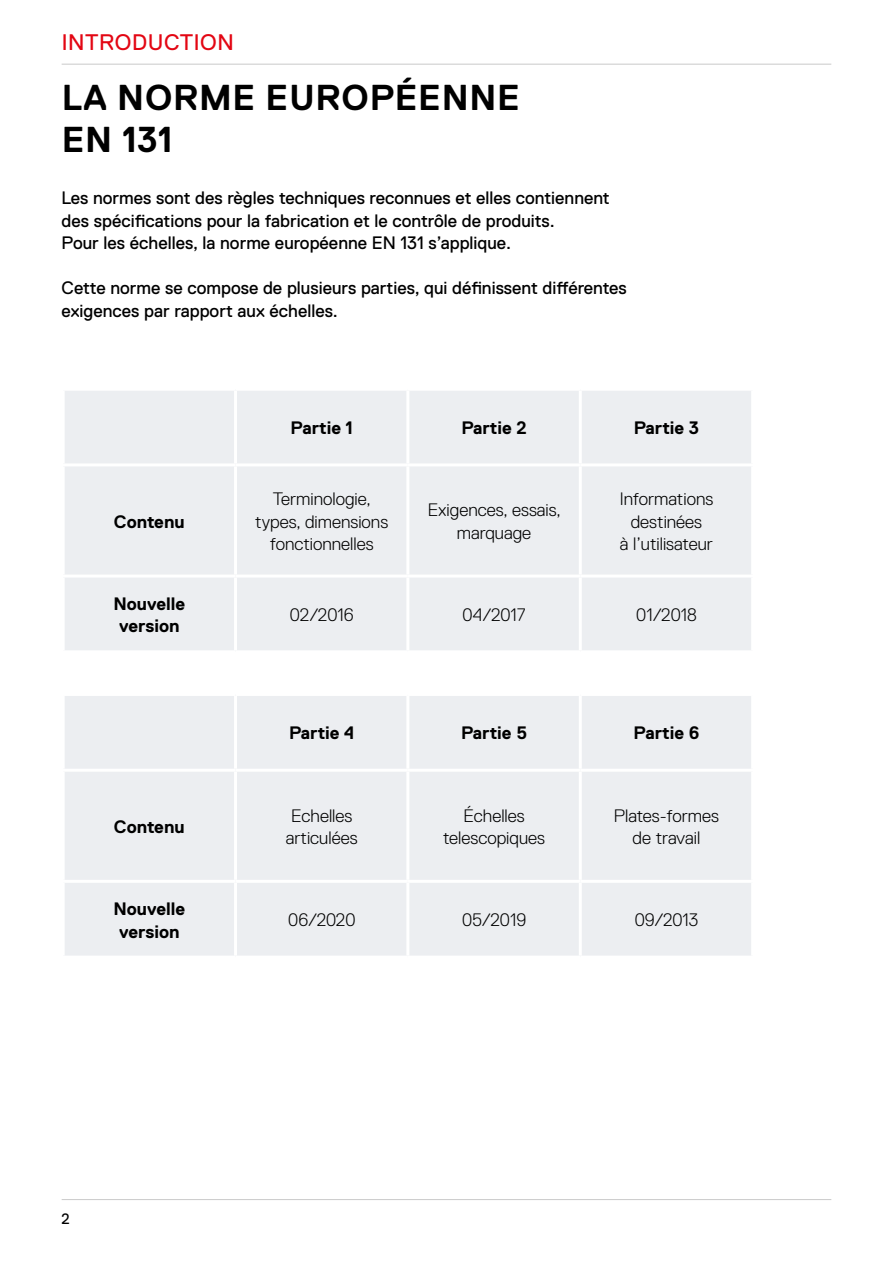
<style>
.page{position:relative;width:893px;height:1263px;background:#fff}
.page>*{position:absolute;margin:0;border:0;box-sizing:border-box;transform-origin:0 0}
.t1{font:700 36px/42px "Replica Pro";letter-spacing:.02em;color:#000}
.t2{font:22.5px "Replica Pro";letter-spacing:.025em;color:#e30613}
.t3{font:18px/22.5px "Replica Pro";color:#000}
.t4{font:300 18px/22.5px "Replica Pro";color:#000;text-align:center}
.t5{font:700 18px/22.5px "Replica Pro";color:#000;text-align:center}
.t6{font:15px "Replica Pro";color:#000}
</style>
<div class="page">
<hr style="left:62px;top:64px;width:769px;height:1px;background:#cacaca">
<hr style="left:62px;top:1199px;width:769px;height:1px;background:#cacaca">
<div style="left:65px;top:391px;width:686px;height:259px;background:#eceef1"></div>
<hr style="left:234px;top:391px;width:3px;height:72px;background:#fff">
<hr style="left:406px;top:391px;width:3px;height:72px;background:#fff">
<hr style="left:579px;top:391px;width:3px;height:72px;background:#fff">
<hr style="left:62px;top:463px;width:174px;height:3px;background:#fff">
<hr style="left:236px;top:463px;width:172px;height:3px;background:#fff">
<hr style="left:234px;top:466px;width:3px;height:109px;background:#fff">
<hr style="left:408px;top:463px;width:172px;height:3px;background:#fff">
<hr style="left:406px;top:466px;width:3px;height:109px;background:#fff">
<hr style="left:580px;top:463px;width:174px;height:3px;background:#fff">
<hr style="left:579px;top:466px;width:3px;height:109px;background:#fff">
<hr style="left:62px;top:575px;width:174px;height:3px;background:#fff">
<hr style="left:236px;top:575px;width:172px;height:3px;background:#fff">
<hr style="left:234px;top:578px;width:3px;height:72px;background:#fff">
<hr style="left:408px;top:575px;width:172px;height:3px;background:#fff">
<hr style="left:406px;top:578px;width:3px;height:72px;background:#fff">
<hr style="left:580px;top:575px;width:174px;height:3px;background:#fff">
<hr style="left:579px;top:578px;width:3px;height:72px;background:#fff">
<div style="left:65px;top:696px;width:686px;height:259px;background:#eceef1"></div>
<hr style="left:234px;top:696px;width:3px;height:73px;background:#fff">
<hr style="left:406px;top:696px;width:3px;height:73px;background:#fff">
<hr style="left:579px;top:696px;width:3px;height:73px;background:#fff">
<hr style="left:62px;top:769px;width:174px;height:3px;background:#fff">
<hr style="left:236px;top:769px;width:172px;height:3px;background:#fff">
<hr style="left:234px;top:772px;width:3px;height:108px;background:#fff">
<hr style="left:408px;top:769px;width:172px;height:3px;background:#fff">
<hr style="left:406px;top:772px;width:3px;height:108px;background:#fff">
<hr style="left:580px;top:769px;width:174px;height:3px;background:#fff">
<hr style="left:579px;top:772px;width:3px;height:108px;background:#fff">
<hr style="left:62px;top:880px;width:174px;height:3px;background:#fff">
<hr style="left:236px;top:880px;width:172px;height:3px;background:#fff">
<hr style="left:234px;top:883px;width:3px;height:72px;background:#fff">
<hr style="left:408px;top:880px;width:172px;height:3px;background:#fff">
<hr style="left:406px;top:883px;width:3px;height:72px;background:#fff">
<hr style="left:580px;top:880px;width:174px;height:3px;background:#fff">
<hr style="left:579px;top:883px;width:3px;height:72px;background:#fff">
<p class="t2" style="left:62px;top:30px;width:174px">INTRODUCTION</p>
<h1 class="t1" style="left:62px;top:76px;width:459px">LA NORME EUROPÉENNE<br>EN 131</h1>
<p class="t3" style="left:62px;top:187px;width:550px">Les normes sont des règles techniques reconnues et elles contiennent des spécifications pour la fabrication et le contrôle de produits.<br>Pour les échelles, la norme européenne EN 131 s’applique.</p>
<p class="t3" style="left:62px;top:277px;width:567px">Cette norme se compose de plusieurs parties, qui définissent différentes exigences par rapport aux échelles.</p>
<p class="t5" style="left:114px;top:510px;width:72px">Contenu</p>
<p class="t5" style="left:290px;top:417px;width:64px">Partie 1</p>
<p class="t5" style="left:461px;top:417px;width:67px">Partie 2</p>
<p class="t5" style="left:634px;top:417px;width:67px">Partie 3</p>
<p class="t4" style="left:255px;top:488px;width:135px">Terminologie, types, dimensions fonctionnelles</p>
<p class="t4" style="left:428px;top:499px;width:135px">Exigences, essais, marquage</p>
<p class="t4" style="left:620px;top:488px;width:95px">Informations destinées<br>à l’utilisateur</p>
<p class="t5" style="left:113px;top:592px;width:73px">Nouvelle version</p>
<p class="t4" style="left:290px;top:604px;width:65px">02/2016</p>
<p class="t4" style="left:463px;top:604px;width:64px">04/2017</p>
<p class="t4" style="left:636px;top:604px;width:62px">01/2018</p>
<p class="t5" style="left:289px;top:722px;width:67px">Partie 4</p>
<p class="t5" style="left:461px;top:722px;width:68px">Partie 5</p>
<p class="t5" style="left:633px;top:722px;width:67px">Partie 6</p>
<p class="t5" style="left:114px;top:815px;width:72px">Contenu</p>
<p class="t4" style="left:286px;top:804px;width:73px;text-align:left">Echelles articulées</p>
<p class="t4" style="left:443px;top:804px;width:104px">Échelles telescopiques</p>
<p class="t4" style="left:614px;top:804px;width:107px">Plates-formes de travail</p>
<p class="t5" style="left:113px;top:898px;width:73px">Nouvelle version</p>
<p class="t4" style="left:288px;top:909px;width:69px">06/2020</p>
<p class="t4" style="left:462px;top:909px;width:66px">05/2019</p>
<p class="t4" style="left:635px;top:909px;width:65px">09/2013</p>
<p class="t6" style="left:62px;top:1210px;width:10px">2</p>
</div>
